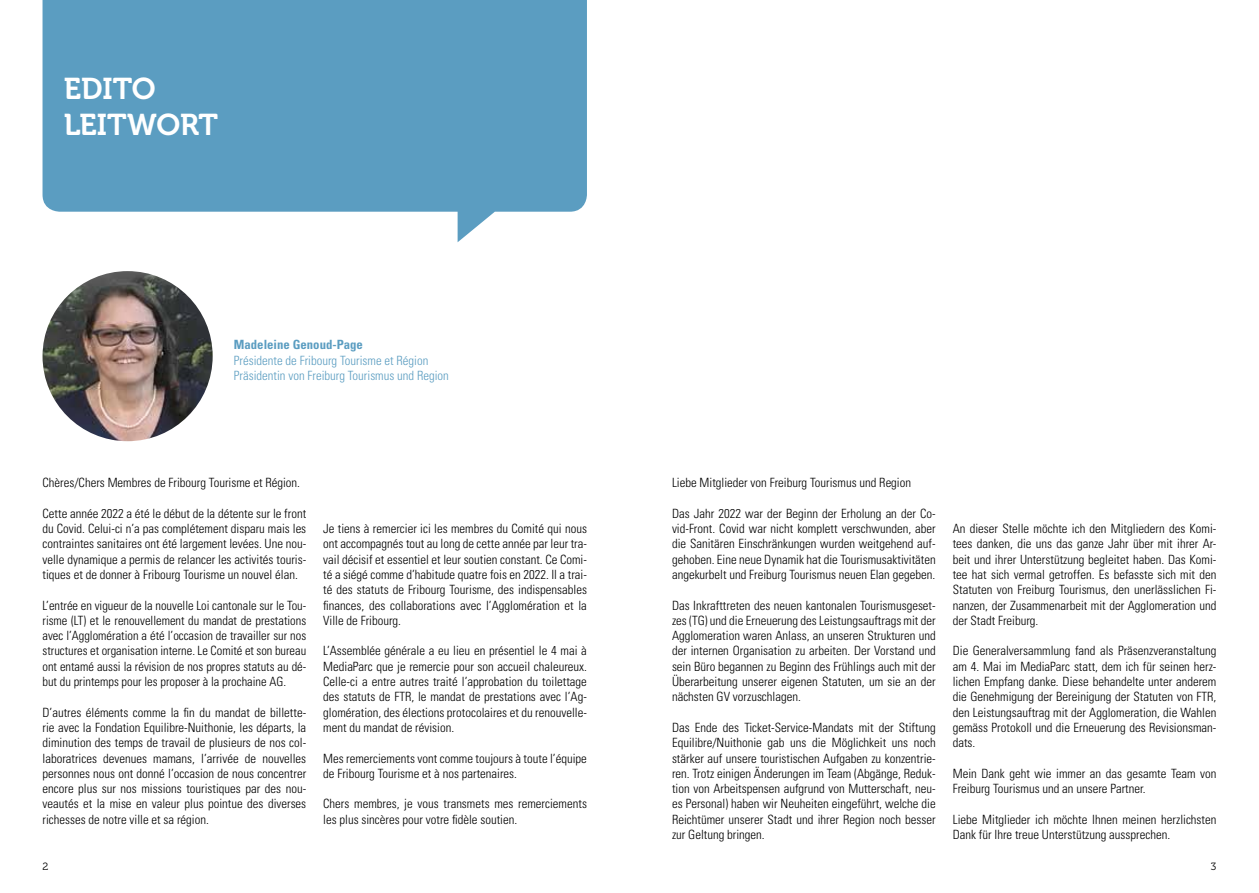
<style>
.page{position:relative;width:1259px;height:893px;background:#fff}
.page>*{position:absolute;margin:0;border:0;box-sizing:border-box;transform-origin:0 0}
.t1{font:30px/36px "Museo 700";color:#fff}
.t2{font:300 condensed 12.75px/15.3px "Univers LT Std";color:#000;text-align:justify}
.t3{font:300 condensed 12.75px/15.3px "Univers LT Std";color:#5b9dc1}
.t4{font:700 condensed 12.75px "Univers LT Std";color:#5b9dc1}
.t5{font:10.5px "Museo 300";color:#000}
</style>
<div class="page">
<img style="left:43px;top:271px;width:170px;height:170px;border-radius:85px">
<svg style="left:43px;top:0;width:544px;height:242px;background:#6ea8c8"></svg>
<h1 class="t1" style="left:64px;top:71px;width:156px">EDITO<br>LEITWORT</h1>
<p class="t4" style="left:234px;top:337px;width:130px">Madeleine Genoud-Page</p>
<p class="t3" style="left:234px;top:353px;width:216px">Présidente de Fribourg Tourisme et Région<br>Präsidentin von Freiburg Tourismus und Region</p>
<p class="t2" style="left:43px;top:475px;width:259px">Chères/Chers Membres de Fribourg Tourisme et Région.</p>
<p class="t2" style="left:43px;top:506px;width:265px">Cette année 2022 a été le début de la détente sur le front du Covid. Celui-ci n’a pas complétement disparu mais les contraintes sanitaires ont été largement levées. Une nou&shy;velle dynamique a permis de relancer les activités touris&shy;tiques et de donner à Fribourg Tourisme un nouvel élan.</p>
<p class="t2" style="left:43px;top:597px;width:265px">L’entrée en vigueur de la nouvelle Loi cantonale sur le Tou&shy;risme (LT) et le renouvellement du mandat de prestations avec l’Agglomération a été l’occasion de travailler sur nos structures et organisation interne. Le Comité et son bureau ont entamé aussi la révision de nos propres statuts au dé&shy;but du printemps pour les proposer à la prochaine AG.</p>
<p class="t2" style="left:43px;top:704px;width:265px">D’autres éléments comme la fin du mandat de billette&shy;rie avec la Fondation Equilibre-Nuithonie, les départs, la diminution des temps de travail de plusieurs de nos col&shy;laboratrices devenues mamans, l’arrivée de nouvelles personnes nous ont donné l’occasion de nous concentrer encore plus sur nos missions touristiques par des nou&shy;veautés et la mise en valeur plus pointue des diverses richesses de notre ville et sa région.</p>
<p class="t2" style="left:323px;top:521px;width:265px">Je tiens à remercier ici les membres du Comité qui nous ont accompagnés tout au long de cette année par leur tra&shy;vail décisif et essentiel et leur soutien constant. Ce Comi&shy;té a siégé comme d’habitude quatre fois en 2022. Il a trai&shy;té des statuts de Fribourg Tourisme, des indispensables finances, des collaborations avec l’Agglomération et la Ville de Fribourg.</p>
<p class="t2" style="left:323px;top:643px;width:265px">L’Assemblée générale a eu lieu en présentiel le 4 mai à MediaParc que je remercie pour son accueil chaleureux.<br>Celle-ci a entre autres traité l’approbation du toilettage des statuts de FTR, le mandat de prestations avec l’Ag&shy;glomération, des élections protocolaires et du renouvelle&shy;ment du mandat de révision.</p>
<p class="t2" style="left:323px;top:750px;width:265px">Mes remerciements vont comme toujours à toute l’équipe de Fribourg Tourisme et à nos partenaires.</p>
<p class="t2" style="left:323px;top:796px;width:265px">Chers membres, je vous transmets mes remerciements les plus sincères pour votre fidèle soutien.</p>
<p class="t2" style="left:672px;top:475px;width:241px">Liebe Mitglieder von Freiburg Tourismus und Region</p>
<p class="t2" style="left:672px;top:506px;width:265px">Das Jahr 2022 war der Beginn der Erholung an der Co&shy;vid-Front. Covid war nicht komplett verschwunden, aber die Sanitären Einschränkungen wurden weitgehend auf&shy;gehoben. Eine neue Dynamik hat die Tourismusaktivitäten angekurbelt und Freiburg Tourismus neuen Elan gegeben.</p>
<p class="t2" style="left:672px;top:597px;width:265px">Das Inkrafttreten des neuen kantonalen Tourismusgeset&shy;zes (TG) und die Erneuerung des Leistungsauftrags mit der Agglomeration waren Anlass, an unseren Strukturen und der internen Organisation zu arbeiten. Der Vorstand und sein Büro begannen zu Beginn des Frühlings auch mit der Überarbeitung unserer eigenen Statuten, um sie an der nächsten GV vorzuschlagen.</p>
<p class="t2" style="left:672px;top:720px;width:265px">Das Ende des Ticket-Service-Mandats mit der Stiftung Equilibre/Nuithonie gab uns die Möglichkeit uns noch stärker auf unsere touristischen Aufgaben zu konzentrie&shy;ren. Trotz einigen Änderungen im Team (Abgänge, Reduk&shy;tion von Arbeitspensen aufgrund von Mutterschaft, neu&shy;es Personal) haben wir Neuheiten eingeführt, welche die Reichtümer unserer Stadt und ihrer Region noch besser zur Geltung bringen.</p>
<p class="t2" style="left:952px;top:521px;width:265px">An dieser Stelle möchte ich den Mitgliedern des Komi&shy;tees danken, die uns das ganze Jahr über mit ihrer Ar&shy;beit und ihrer Unterstützung begleitet haben. Das Komi&shy;tee hat sich vermal getroffen. Es befasste sich mit den Statuten von Freiburg Tourismus, den unerlässlichen Fi&shy;nanzen, der Zusammenarbeit mit der Agglomeration und der Stadt Freiburg.</p>
<p class="t2" style="left:952px;top:643px;width:265px">Die Generalversammlung fand als Präsenzveranstaltung am 4. Mai im MediaParc statt, dem ich für seinen herz&shy;lichen Empfang danke. Diese behandelte unter anderem die Genehmigung der Bereinigung der Statuten von FTR, den Leistungsauftrag mit der Agglomeration, die Wahlen gemäss Protokoll und die Erneuerung des Revisionsman&shy;dats.</p>
<p class="t2" style="left:952px;top:766px;width:265px">Mein Dank geht wie immer an das gesamte Team von<br>Freiburg Tourismus und an unsere Partner.</p>
<p class="t2" style="left:952px;top:812px;width:265px">Liebe Mitglieder ich möchte Ihnen meinen herzlichsten<br>Dank für Ihre treue Unterstützung aussprechen.</p>
<p class="t5" style="left:43px;top:861px;width:7px">2</p>
<p class="t5" style="left:1211px;top:861px;width:7px">3</p>
</div>
